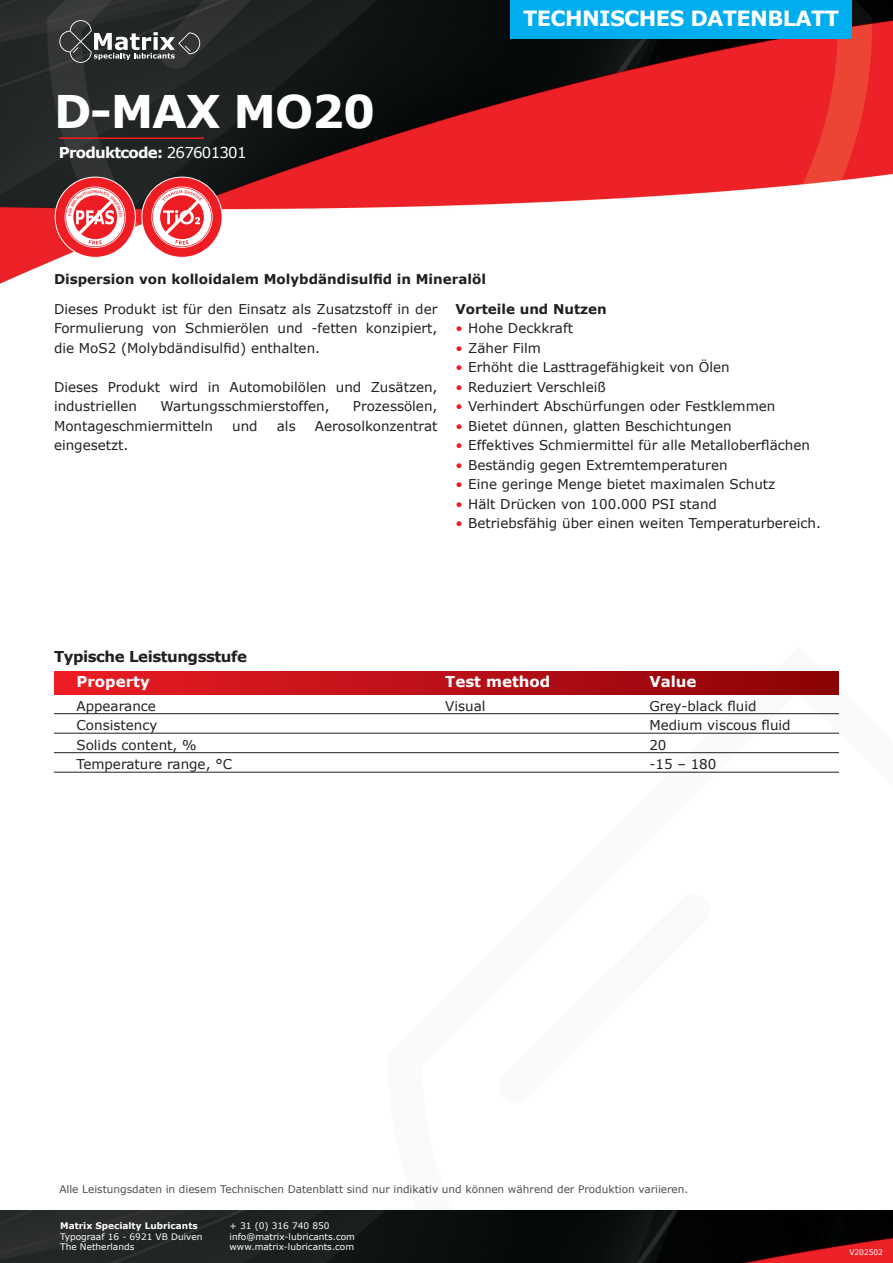
<style>
.page{position:relative;width:893px;height:1263px;background:#fff}
.page>*{position:absolute;margin:0;border:0;box-sizing:border-box;transform-origin:0 0}
.t1{font:700 45px "Verdana";letter-spacing:-.025em;color:#fff}
.t2{font:700 21px "Verdana";letter-spacing:-.03em;color:#fff}
.t3{font:700 15px "Verdana";color:#fff}
.t4{font:700 15px "Verdana";letter-spacing:-.03em;color:#231f20}
.t5{font:700 15px "Verdana";letter-spacing:-.05em;color:#fff}
.t6{font:13.5px/19.5px "Verdana";color:#231f20;text-align:justify}
.t7{font:700 13.5px "Verdana";color:#231f20}
.t8{font:10.5px "Verdana";color:#231f20}
.t9{font:9px/10.5px "Verdana";color:#fff}
.t10{font:700 9px "Verdana";color:#fff}
.t11{font:7.5px "Verdana";color:#fff}
.s1{font-weight:400}
.s2{color:#ee1d23}
</style>
<div class="page">
<img style="left:0;top:0;width:893px;height:284px">
<svg style="left:388px;top:694px;width:505px;height:517px"></svg>
<div style="left:510px;top:0;width:342px;height:38px;background:#00aeef"></div>
<svg style="left:59px;top:20px;width:141px;height:43px"></svg>
<img style="left:0;top:1211px;width:893px;height:52px">
<div style="left:54px;top:671px;width:785px;height:23px;background:linear-gradient(to right,#ec1d26,#8a0207)"></div>
<hr style="left:54px;top:713px;width:785px;height:1px;background:#231f20">
<hr style="left:54px;top:733px;width:785px;height:1px;background:#231f20">
<hr style="left:54px;top:752px;width:785px;height:1px;background:#231f20">
<hr style="left:54px;top:772px;width:785px;height:1px;background:#231f20">
<hr style="left:59px;top:137px;width:145px;height:2px;background:#ee1d23">
<svg style="left:55px;top:177px;width:168px;height:81px"></svg>
<h1 class="t1" style="left:54px;top:83px;width:323px">D-MAX MO20</h1>
<p class="t5" style="left:59px;top:143px;width:189px">Produktcode: <span class="s1">267601301</span></p>
<h2 class="t2" style="left:523px;top:5px;width:318px">TECHNISCHES DATENBLATT</h2>
<p class="t7" style="left:54px;top:270px;width:433px">Dispersion von kolloidalem Molybdändisulfid in Mineralöl</p>
<p class="t6" style="left:54px;top:299px;width:385px">Dieses Produkt ist für den Einsatz als Zusatzstoff in der Formulierung von Schmierölen und -fetten konzipiert, die MoS2 (Molybdändisulfid) enthalten.</p>
<p class="t6" style="left:54px;top:377px;width:385px">Dieses Produkt wird in Automobilölen und Zusätzen, industriellen</p>
<p class="t6" style="left:160px;top:397px;width:171px">Wartungsschmierstoffen,</p>
<p class="t6" style="left:353px;top:397px;width:86px">Prozessölen,</p>
<p class="t6" style="left:54px;top:416px;width:161px">Montageschmiermitteln</p>
<p class="t6" style="left:232px;top:416px;width:27px">und</p>
<p class="t6" style="left:277px;top:416px;width:20px">als</p>
<p class="t6" style="left:315px;top:416px;width:124px">Aerosolkonzentrat</p>
<p class="t6" style="left:54px;top:436px;width:76px">eingesetzt.</p>
<p class="t7" style="left:455px;top:300px;width:153px">Vorteile und Nutzen</p>
<p class="t6" style="left:455px;top:319px;width:119px"><span class="s2">•</span> Hohe Deckkraft</p>
<p class="t6" style="left:455px;top:338px;width:87px"><span class="s2">•</span> Zäher Film</p>
<p class="t6" style="left:455px;top:358px;width:276px"><span class="s2">•</span> Erhöht die Lasttragefähigkeit von Ölen</p>
<p class="t6" style="left:455px;top:377px;width:152px"><span class="s2">•</span> Reduziert Verschleiß</p>
<p class="t6" style="left:455px;top:397px;width:321px"><span class="s2">•</span> Verhindert Abschürfungen oder Festklemmen</p>
<p class="t6" style="left:455px;top:416px;width:278px"><span class="s2">•</span> Bietet dünnen, glatten Beschichtungen</p>
<p class="t6" style="left:455px;top:436px;width:356px"><span class="s2">•</span> Effektives Schmiermittel für alle Metalloberflächen</p>
<p class="t6" style="left:455px;top:455px;width:274px"><span class="s2">•</span> Beständig gegen Extremtemperaturen</p>
<p class="t6" style="left:455px;top:475px;width:321px"><span class="s2">•</span> Eine geringe Menge bietet maximalen Schutz</p>
<p class="t6" style="left:455px;top:494px;width:263px"><span class="s2">•</span> Hält Drücken von 100.000 PSI stand</p>
<p class="t6" style="left:455px;top:514px;width:367px"><span class="s2">•</span> Betriebsfähig über einen weiten Temperaturbereich.</p>
<p class="t4" style="left:54px;top:646px;width:195px">Typische Leistungsstufe</p>
<p class="t3" style="left:76px;top:672px;width:75px">Property</p>
<p class="t3" style="left:445px;top:672px;width:107px">Test method</p>
<p class="t3" style="left:649px;top:672px;width:49px">Value</p>
<p class="t6" style="left:76px;top:696px;width:81px">Appearance</p>
<p class="t6" style="left:445px;top:696px;width:42px">Visual</p>
<p class="t6" style="left:649px;top:696px;width:109px">Grey-black fluid</p>
<p class="t6" style="left:76px;top:716px;width:82px">Consistency</p>
<p class="t6" style="left:649px;top:716px;width:143px">Medium viscous fluid</p>
<p class="t6" style="left:76px;top:735px;width:122px">Solids content, %</p>
<p class="t6" style="left:649px;top:735px;width:19px">20</p>
<p class="t6" style="left:76px;top:755px;width:157px">Temperature range, °C</p>
<p class="t6" style="left:649px;top:755px;width:69px">-15 – 180</p>
<p class="t8" style="left:59px;top:1183px;width:630px">Alle Leistungsdaten in diesem Technischen Datenblatt sind nur indikativ und können während der Produktion variieren.</p>
<p class="t10" style="left:60px;top:1220px;width:139px">Matrix Specialty Lubricants</p>
<p class="t9" style="left:60px;top:1231px;width:144px">Typograaf 16 - 6921 VB Duiven<br>The Netherlands</p>
<p class="t9" style="left:230px;top:1221px;width:127px">+ 31 (0) 316 740 850 info@matrix-lubricants.com www.matrix-lubricants.com</p>
<p class="t11" style="left:849px;top:1247px;width:35px">V202502</p>
</div>
